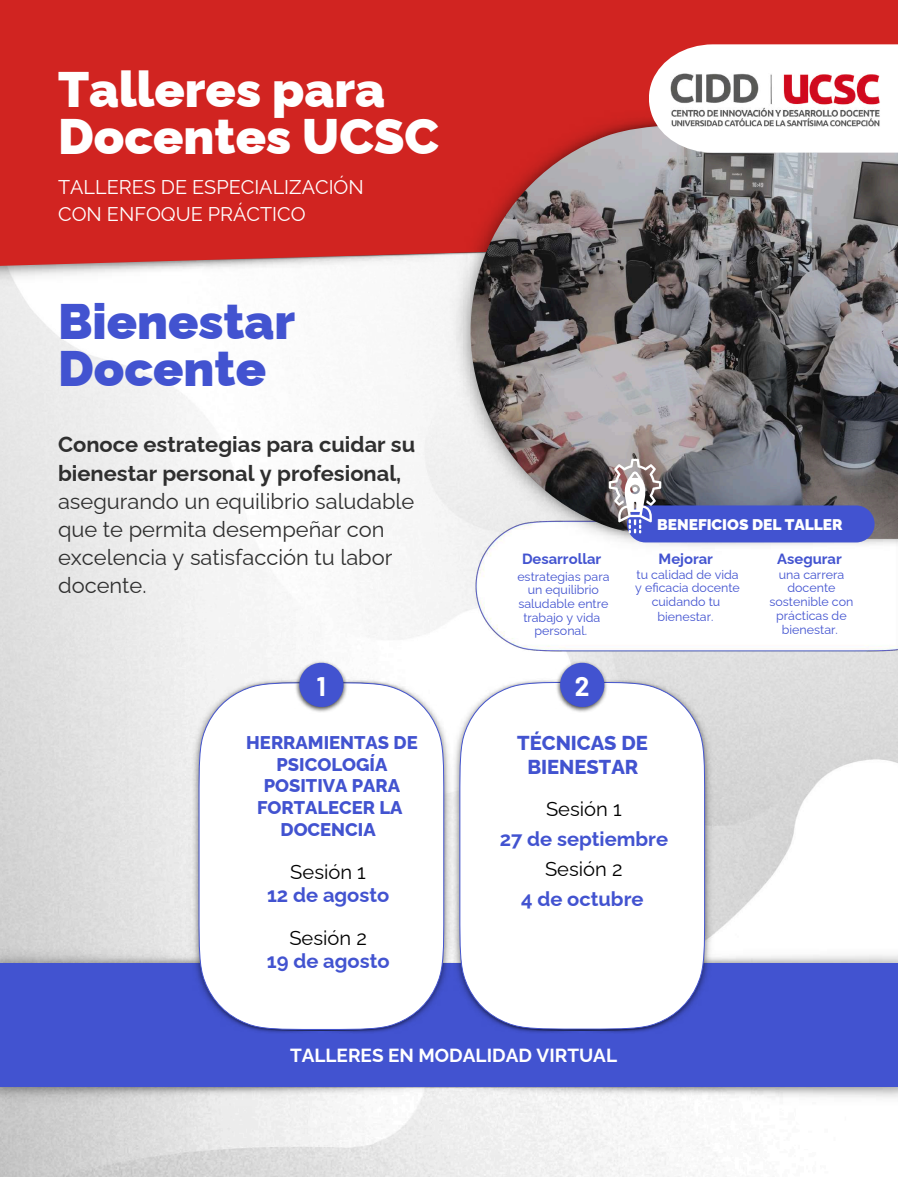
<style>
.page{position:relative;width:898px;height:1177px;background:#fff}
.page>*{position:absolute;margin:0;border:0;box-sizing:border-box;transform-origin:0 0}
.t1{font:900 49.88px/46.6px "Raleway";color:#fff}
.t2{font:900 49.88px/46.6px "Raleway";color:#4253d0}
.t3{font:700 26.25px "Barlow";color:#fff}
.t4{font:21.88px/28.2px "Raleway";color:#2f2f2f}
.t5{font:700 21.88px/28.2px "Raleway";color:#2f2f2f}
.t6{font:700 20.12px "Raleway";color:#4253d0}
.t7{font:20.12px "Raleway";color:#000}
.t8{font:800 20.12px/23.6px "Raleway";color:#4253d0;text-align:center}
.t9{font:19.86px/26.9px "Raleway";color:#fff}
.t10{font:700 18.99px "Raleway";color:#fff}
.t11{font:800 18.38px/21.9px "Raleway";color:#4253d0;text-align:center}
.t12{font:900 15.49px "Raleway";color:#fff}
.t13{font:700 14.79px "Raleway";color:#4253d0}
.t14{font:12.42px/13.6px "Raleway";color:#4253d0;text-align:center}
</style>
<div class="page">
<img style="left:0;top:890px;width:898px;height:268px">
<div style="left:0;top:962px;width:898px;height:123px;background:#4253d0"></div>
<img style="left:164px;top:543px;width:315px;height:626px">
<svg style="left:199px;top:682px;width:225px;height:347px"></svg>
<img style="left:295px;top:660px;width:53px;height:53px">
<svg style="left:299px;top:662px;width:44px;height:44px;background:#616ed1"></svg>
<img style="left:424px;top:543px;width:316px;height:625px">
<svg style="left:459px;top:697px;width:246px;height:332px"></svg>
<img style="left:556px;top:697px;width:53px;height:16px">
<svg style="left:560px;top:697px;width:44px;height:9px"></svg>
<div style="left:0;top:0;width:898px;height:266px;background:#d12421"></div>
<img style="left:435px;top:0;width:462px;height:697px">
<img style="left:470px;top:123px;width:428px;height:415px">
<svg style="left:649px;top:44px;width:249px;height:109px"></svg>
<img style="left:670px;top:73px;width:210px;height:53px">
<div style="left:627px;top:505px;width:247px;height:37px;background:#4253d0;border-radius:18px"></div>
<svg style="left:609px;top:458px;width:52px;height:75px"></svg>
<h1 class="t1" style="left:58px;top:66px;width:382px">Talleres para<br>Docentes UCSC</h1>
<h3 class="t9" style="left:58px;top:173px;width:307px">TALLERES DE ESPECIALIZACIÓN<br>CON ENFOQUE PRÁCTICO</h3>
<h1 class="t2" style="left:58px;top:298px;width:239px">Bienestar<br>Docente</h1>
<h3 class="t5" style="left:58px;top:430px;width:359px">Conoce estrategias para cuidar su bienestar personal y profesional,</h3>
<h3 class="t4" style="left:58px;top:487px;width:358px">asegurando un equilibrio saludable que te permita desempeñar con excelencia y satisfacción tu labor docente.</h3>
<p class="t13" style="left:522px;top:550px;width:81px">Desarrollar</p>
<p class="t14" style="left:517px;top:569px;width:94px">estrategias para un equilibrio saludable entre trabajo y vida personal.</p>
<h2 class="t3" style="left:317px;top:669px;width:10px">1</h2>
<h2 class="t3" style="left:575px;top:669px;width:16px">2</h2>
<p class="t12" style="left:657px;top:515px;width:187px">BENEFICIOS DEL TALLER</p>
<p class="t13" style="left:658px;top:550px;width:56px">Mejorar</p>
<p class="t14" style="left:635px;top:567px;width:106px;line-height:14.1px">tu calidad de vida y eficacia docente cuidando tu bienestar.</p>
<p class="t13" style="left:777px;top:550px;width:66px">Asegurar</p>
<p class="t14" style="left:769px;top:567px;width:85px;line-height:13.8px">una carrera docente sostenible con prácticas de bienestar.</p>
<h3 class="t11" style="left:246px;top:731px;width:173px">HERRAMIENTAS DE<br>PSICOLOGÍA<br>POSITIVA PARA<br>FORTALECER LA<br>DOCENCIA</h3>
<h3 class="t7" style="left:290px;top:859px;width:77px">Sesión 1</h3>
<h3 class="t6" style="left:267px;top:883px;width:124px">12 de agosto</h3>
<h3 class="t7" style="left:289px;top:925px;width:79px">Sesión 2</h3>
<h3 class="t6" style="left:267px;top:949px;width:124px">19 de agosto</h3>
<h3 class="t8" style="left:517px;top:730px;width:132px">TÉCNICAS DE<br>BIENESTAR</h3>
<h3 class="t7" style="left:546px;top:797px;width:77px">Sesión 1</h3>
<h3 class="t6" style="left:500px;top:826px;width:170px">27 de septiembre</h3>
<h3 class="t7" style="left:545px;top:856px;width:79px">Sesión 2</h3>
<h3 class="t6" style="left:521px;top:887px;width:124px">4 de octubre</h3>
<h3 class="t10" style="left:290px;top:1043px;width:329px">TALLERES EN MODALIDAD VIRTUAL</h3>
</div>
